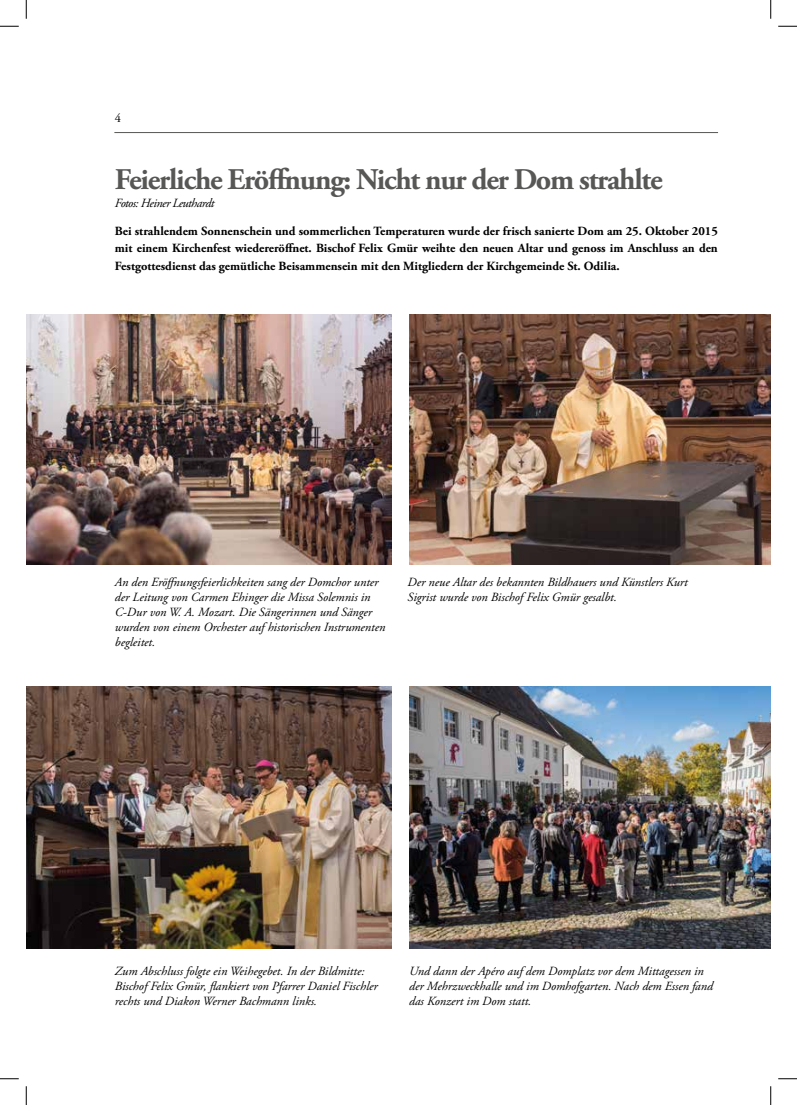
<style>
.page{position:relative;width:797px;height:1105px;background:#fff}
.page>*{position:absolute;margin:0;border:0;box-sizing:border-box;transform-origin:0 0}
.t1{font:700 30px "Adobe Garamond Pro";letter-spacing:-.04em;color:#575756}
.t2{font:italic 12.5px/15px "Adobe Garamond Pro";color:#000}
.t3{font:700 12.5px/17.5px "Adobe Garamond Pro";color:#000;text-align:justify}
.t4{font:italic 12.5px "Adobe Garamond Pro";letter-spacing:-.04em;color:#000}
.t5{font:12.5px "Adobe Garamond Pro";color:#000}
</style>
<div class="page">
<hr style="left:115px;top:132px;width:602px;height:1px;background:#575756">
<img style="left:26px;top:314px;width:365px;height:251px">
<img style="left:409px;top:314px;width:361px;height:251px">
<img style="left:26px;top:686px;width:365px;height:263px">
<img style="left:409px;top:686px;width:361px;height:263px">
<svg style="left:0;top:25px;width:19px;height:2px"></svg>
<svg style="left:778px;top:25px;width:19px;height:2px"></svg>
<svg style="left:0;top:1078px;width:19px;height:1px"></svg>
<svg style="left:778px;top:1078px;width:19px;height:1px"></svg>
<svg style="left:25px;top:0;width:2px;height:19px"></svg>
<svg style="left:25px;top:1086px;width:2px;height:19px"></svg>
<svg style="left:770px;top:0;width:1px;height:19px"></svg>
<svg style="left:770px;top:1086px;width:1px;height:19px"></svg>
<p class="t5" style="left:115px;top:111px;width:8px">4</p>
<h1 class="t1" style="left:115px;top:162px;width:549px">Feierliche Eröffnung: Nicht nur der Dom strahlte</h1>
<p class="t4" style="left:115px;top:195px;width:101px">Fotos: Heiner Leuthardt</p>
<p class="t3" style="left:115px;top:222px;width:604px">Bei strahlendem Sonnenschein und sommerlichen Temperaturen wurde der frisch sanierte Dom am 25. Oktober 2015 mit einem Kirchenfest wiedereröffnet. Bischof Felix Gmür weihte den neuen Altar und genoss im Anschluss an den Festgottesdienst das gemütliche Beisammensein mit den Mitgliedern der Kirchgemeinde St. Odilia.</p>
<p class="t2" style="left:115px;top:575px;width:272px">An den Eröffnungsfeierlichkeiten sang der Domchor unter der Leitung von Carmen Ehinger die Missa Solemnis in C-Dur von W. A. Mozart. Die Sängerinnen und Sänger wurden von einem Orchester auf historischen Instrumenten begleitet.</p>
<p class="t2" style="left:407px;top:575px;width:281px">Der neue Altar des bekannten Bildhauers und Künstlers Kurt<br>Sigrist wurde von Bischof Felix Gmür gesalbt.</p>
<p class="t2" style="left:115px;top:963px;width:264px">Zum Abschluss folgte ein Weihegebet. In der Bildmitte:<br>Bischof Felix Gmür, flankiert von Pfarrer Daniel Fischler rechts und Diakon Werner Bachmann links.</p>
<p class="t2" style="left:409px;top:963px;width:305px">Und dann der Apéro auf dem Domplatz vor dem Mittagessen in der Mehrzweckhalle und im Domhofgarten. Nach dem Essen fand das Konzert im Dom statt.</p>
</div>
